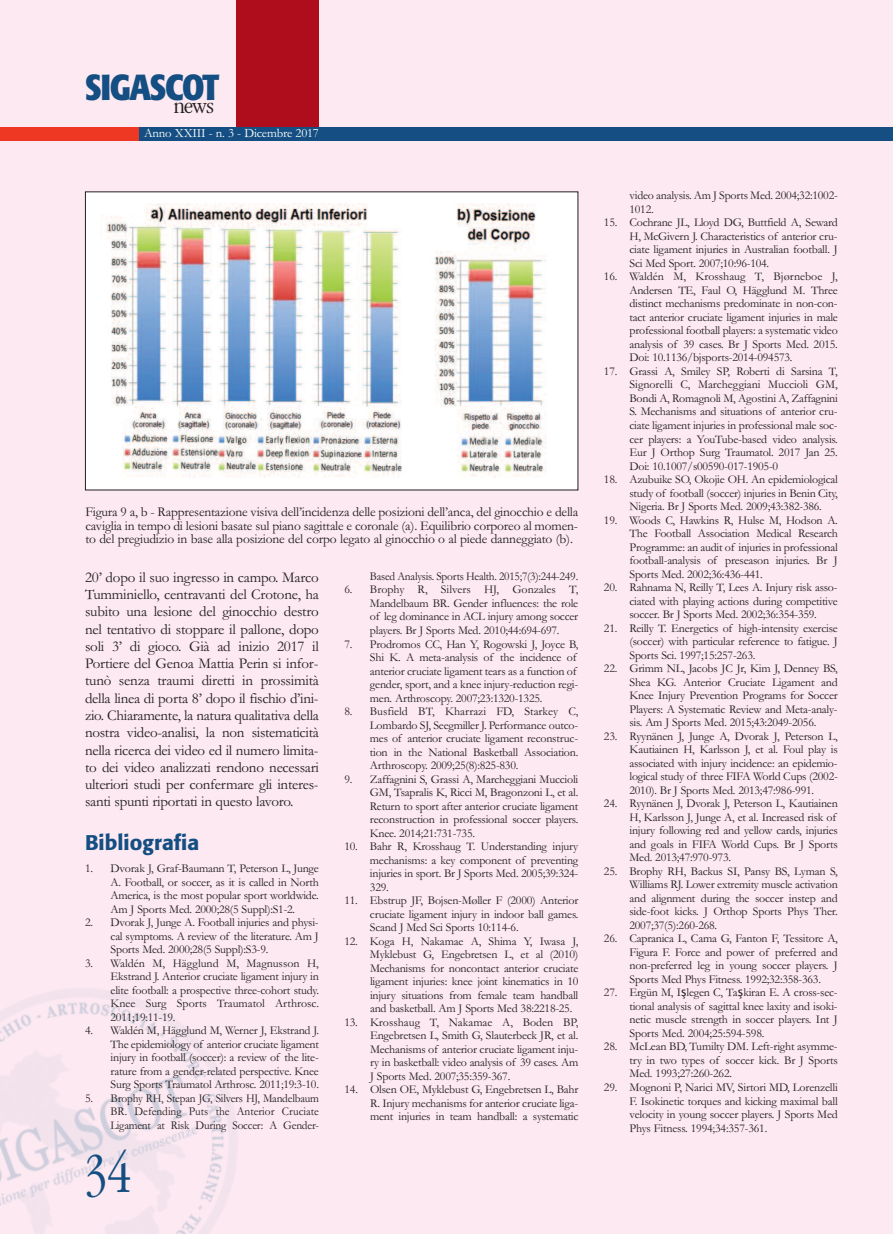
<style>
.page{position:relative;width:893px;height:1234px;background:#fff}
.page>*{position:absolute;margin:0;border:0;box-sizing:border-box;transform-origin:0 0}
.t1{font:300 49.5px "Garamond Cond";color:#144e82}
.t2{font:700 condensed 35.85px "Formata";letter-spacing:-.04em;color:#144e82}
.t3{font:500 21px "Formata";color:#144e82}
.t4{font:300 18.75px "Garamond Cond";color:#231f20;scale:1.12 1}
.t5{font:15px/17.2px "Garamond";letter-spacing:-.02em;color:#231f20;text-align:justify}
.t6{font:13.5px/13.5px "Garamond";letter-spacing:-.015em;color:#231f20;text-align:justify}
.t7{font:12.75px "Garamond";letter-spacing:-.015em;color:#fff}
.t8{font:12px/13.5px "Garamond";letter-spacing:-.02em;color:#231f20;text-align:justify}
.t9{font:12px "Garamond";letter-spacing:-.02em;color:#231f20;scale:.95 1}
.s1{font-family:"Lucida Grande"}
</style>
<div class="page">
<div style="left:0;top:0;width:892px;height:1233px;background:#fce9f1"></div>
<img style="left:0;top:989px;width:237px;height:244px">
<div style="left:237px;top:0;width:82px;height:128px;background:#b00d1c"></div>
<div style="left:120px;top:127px;width:773px;height:13px;background:#144e82"></div>
<div style="left:0;top:127px;width:139px;height:13px;background:#ef3823"></div>
<div style="left:86px;top:192px;width:492px;height:297px;background:#fff"></div>
<img style="left:101px;top:204px;width:445px;height:273px">
<h2 class="t2" style="left:85px;top:72px;width:136px">SIGASCOT</h2>
<p class="t7" style="left:144px;top:125px;width:176px">Anno XXIII - n. 3 - Dicembre 2017</p>
<h3 class="t4" style="left:174px;top:96px;width:38px">news</h3>
<p class="t6" style="left:85px;top:504px;width:494px">Figura 9 a, b - Rappresentazione visiva dell’incidenza delle posizioni dell’anca, del ginocchio e della caviglia in tempo di lesioni basate sul piano sagittale e coronale (a). Equilibrio corporeo al momen&shy;to del pregiudizio in base alla posizione del corpo legato al ginocchio o al piede danneggiato (b).</p>
<p class="t5" style="left:85px;top:568px;width:235px">20’ dopo il suo ingresso in campo. Marco Tumminiello, centravanti del Crotone, ha subito una lesione del ginocchio destro nel tentativo di stoppare il pallone, dopo soli 3’ di gioco. Già ad inizio 2017 il Portiere del Genoa Mattia Perin si infor&shy;tunò senza traumi diretti in prossimità della linea di porta 8’ dopo il fischio d’ini&shy;zio. Chiaramente, la natura qualitativa della nostra video-analisi, la non sistematicità nella ricerca dei video ed il numero limita&shy;to dei video analizzati rendono necessari ulteriori studi per confermare gli interes&shy;santi spunti riportati in questo lavoro.</p>
<h3 class="t3" style="left:85px;top:833px;width:116px">Bibliografia</h3>
<p class="t8" style="left:111px;top:861px;width:210px;text-indent:-26px">1. Dvorak J, Graf-Baumann T, Peterson L, Junge A. Football, or soccer, as it is called in North America, is the most popular sport worldwide.<br>Am J Sports Med. 2000;28(5 Suppl):S1-2.</p>
<p class="t8" style="left:111px;top:915px;width:210px;text-indent:-26px">2. Dvorak J, Junge A. Football injuries and physi&shy;cal symptoms. A review of the literature. Am J Sports Med. 2000;28(5 Suppl):S3-9.</p>
<p class="t8" style="left:111px;top:955px;width:210px;text-indent:-26px">3. Waldén M, Hägglund M, Magnusson H, Ekstrand J. Anterior cruciate ligament injury in elite football: a prospective three-cohort study.<br>Knee Surg Sports Traumatol Arthrosc.<br>2011;19:11-19.</p>
<p class="t8" style="left:111px;top:1023px;width:210px;text-indent:-26px">4. Waldén M, Hägglund M, Werner J, Ekstrand J.<br>The epidemiology of anterior cruciate ligament injury in football (soccer): a review of the lite&shy;rature from a gender-related perspective. Knee Surg Sports Traumatol Arthrosc. 2011;19:3-10.</p>
<p class="t8" style="left:111px;top:1090px;width:210px;text-indent:-25px">5. Brophy RH, Stepan JG, Silvers HJ, Mandelbaum BR. Defending Puts the Anterior Cruciate Ligament at Risk During Soccer: A Gender-</p>
<h1 class="t1" style="left:85px;top:1145px;width:48px">34</h1>
<p class="t9" style="left:370px;top:568px;width:221px">Based Analysis. Sports Health. 2015;7(3):244-249.</p>
<p class="t8" style="left:370px;top:582px;width:210px;text-indent:-26px">6. Brophy R, Silvers HJ, Gonzales T, Mandelbaum BR. Gender influences: the role of leg dominance in ACL injury among soccer players. Br J Sports Med. 2010;44:694-697.</p>
<p class="t8" style="left:370px;top:636px;width:210px;text-align:left;text-indent:-26px">7. Prodromos CC, Han Y, Rogowski J, Joyce B, Shi K. A meta-analysis of the incidence of anterior cruciate ligament tears as a function of gender, sport, and a knee injury-reduction regi&shy;men. Arthroscopy. 2007;23:1320-1325.</p>
<p class="t8" style="left:370px;top:704px;width:210px;text-indent:-26px">8. Busfield BT, Kharrazi FD, Starkey C, Lombardo SJ, Seegmiller J. Performance outco&shy;mes of anterior cruciate ligament reconstruc&shy;tion in the National Basketball Association.<br>Arthroscopy. 2009;25(8):825-830.</p>
<p class="t8" style="left:370px;top:771px;width:210px;text-indent:-26px">9. Zaffagnini S, Grassi A, Marcheggiani Muccioli GM, Tsapralis K, Ricci M, Bragonzoni L, et al.<br>Return to sport after anterior cruciate ligament reconstruction in professional soccer players.<br>Knee. 2014;21:731-735.</p>
<p class="t8" style="left:370px;top:839px;width:210px;text-indent:-26px">10. Bahr R, Krosshaug T. Understanding injury mechanisms: a key component of preventing injuries in sport. Br J Sports Med. 2005;39:324- 329.</p>
<p class="t8" style="left:370px;top:893px;width:210px;text-indent:-26px">11. Ebstrup JF, Bojsen-Møller F (2000) Anterior cruciate ligament injury in indoor ball games.<br>Scand J Med Sci Sports 10:114-6.</p>
<p class="t8" style="left:370px;top:933px;width:210px;text-indent:-26px">12. Koga H, Nakamae A, Shima Y, Iwasa J, Myklebust G, Engebretsen L, et al (2010)<br>Mechanisms for noncontact anterior cruciate ligament injuries: knee joint kinematics in 10 injury situations from female team handball and basketball. Am J Sports Med 38:2218-25.</p>
<p class="t8" style="left:370px;top:1014px;width:210px;text-indent:-26px">13. Krosshaug T, Nakamae A, Boden BP, Engebretsen L, Smith G, Slauterbeck JR, et al.<br>Mechanisms of anterior cruciate ligament inju&shy;ry in basketball: video analysis of 39 cases. Am J Sports Med. 2007;35:359-367.</p>
<p class="t8" style="left:370px;top:1082px;width:210px;text-indent:-26px">14. Olsen OE, Myklebust G, Engebretsen L, Bahr R. Injury mechanisms for anterior cruciate liga&shy;ment injuries in team handball: a systematic</p>
<p class="t8" style="left:629px;top:188px;width:210px">video analysis. Am J Sports Med. 2004;32:1002-<br>1012.</p>
<p class="t8" style="left:629px;top:215px;width:210px;text-indent:-26px">15. Cochrane JL, Lloyd DG, Buttfield A, Seward H, McGivern J. Characteristics of anterior cru&shy;ciate ligament injuries in Australian football. J Sci Med Sport. 2007;10:96-104.</p>
<p class="t8" style="left:629px;top:269px;width:210px;text-indent:-26px">16. Waldén M, Krosshaug T, Bjørneboe J, Andersen TE, Faul O, Hägglund M. Three distinct mechanisms predominate in non-con&shy;tact anterior cruciate ligament injuries in male professional football players: a systematic video analysis of 39 cases. Br J Sports Med. 2015.<br>Doi: 10.1136/bjsports-2014-094573.</p>
<p class="t8" style="left:629px;top:364px;width:210px;text-indent:-26px">17. Grassi A, Smiley SP, Roberti di Sarsina T, Signorelli C, Marcheggiani Muccioli GM, Bondi A, Romagnoli M, Agostini A, Zaffagnini S. Mechanisms and situations of anterior cru&shy;ciate ligament injuries in professional male soc&shy;cer players: a YouTube-based video analysis.<br>Eur J Orthop Surg Traumatol. 2017 Jan 25.<br>Doi: 10.1007/s00590-017-1905-0</p>
<p class="t8" style="left:629px;top:472px;width:210px;text-indent:-26px">18. Azubuike SO, Okojie OH. An epidemiological study of football (soccer) injuries in Benin City, Nigeria. Br J Sports Med. 2009;43:382-386.</p>
<p class="t8" style="left:629px;top:512px;width:210px;text-indent:-26px">19. Woods C, Hawkins R, Hulse M, Hodson A.<br>The Football Association Medical Research Programme: an audit of injuries in professional football-analysis of preseason injuries. Br J Sports Med. 2002;36:436-441.</p>
<p class="t8" style="left:629px;top:580px;width:210px;text-indent:-26px">20. Rahnama N, Reilly T, Lees A. Injury risk asso&shy;ciated with playing actions during competitive soccer. Br J Sports Med. 2002;36:354-359.</p>
<p class="t8" style="left:629px;top:620px;width:210px;text-indent:-26px">21. Reilly T. Energetics of high-intensity exercise (soccer) with particular reference to fatigue. J Sports Sci. 1997;15:257-263.</p>
<p class="t8" style="left:629px;top:661px;width:210px;text-indent:-26px">22. Grimm NL, Jacobs JC Jr, Kim J, Denney BS, Shea KG. Anterior Cruciate Ligament and Knee Injury Prevention Programs for Soccer Players: A Systematic Review and Meta-analy&shy;sis. Am J Sports Med. 2015;43:2049-2056.</p>
<p class="t8" style="left:629px;top:728px;width:210px;text-indent:-26px">23. Ryynänen J, Junge A, Dvorak J, Peterson L, Kautiainen H, Karlsson J, et al. Foul play is associated with injury incidence: an epidemio&shy;logical study of three FIFA World Cups (2002- 2010). Br J Sports Med. 2013;47:986-991.</p>
<p class="t8" style="left:629px;top:796px;width:210px;text-align:left;text-indent:-26px">24. Ryynänen J, Dvorak J, Peterson L, Kautiainen H, Karlsson J, Junge A, et al. Increased risk of injury following red and yellow cards, injuries and goals in FIFA World Cups. Br J Sports Med. 2013;47:970-973.</p>
<p class="t8" style="left:629px;top:863px;width:210px;text-indent:-26px">25. Brophy RH, Backus SI, Pansy BS, Lyman S, Williams RJ. Lower extremity muscle activation and alignment during the soccer instep and side-foot kicks. J Orthop Sports Phys Ther.<br>2007;37(5):260-268.</p>
<p class="t8" style="left:629px;top:931px;width:210px;text-indent:-26px">26. Capranica L, Cama G, Fanton F, Tessitore A, Figura F. Force and power of preferred and non-preferred leg in young soccer players. J Sports Med Phys Fitness. 1992;32:358-363.</p>
<p class="t8" style="left:629px;top:985px;width:210px;text-indent:-26px">27. Ergün M, I<span class="s1">ş</span>legen C, Ta<span class="s1">ş</span>kiran E. A cross-sec&shy;tional analysis of sagittal knee laxity and isoki&shy;netic muscle strength in soccer players. Int J Sports Med. 2004;25:594-598.</p>
<p class="t8" style="left:629px;top:1039px;width:210px;text-indent:-26px">28. McLean BD, Tumilty DM. Left-right asymme&shy;try in two types of soccer kick. Br J Sports Med. 1993;27:260-262.</p>
<p class="t8" style="left:629px;top:1079px;width:210px;text-indent:-26px">29. Mognoni P, Narici MV, Sirtori MD, Lorenzelli F. Isokinetic torques and kicking maximal ball velocity in young soccer players. J Sports Med Phys Fitness. 1994;34:357-361.</p>
</div>
